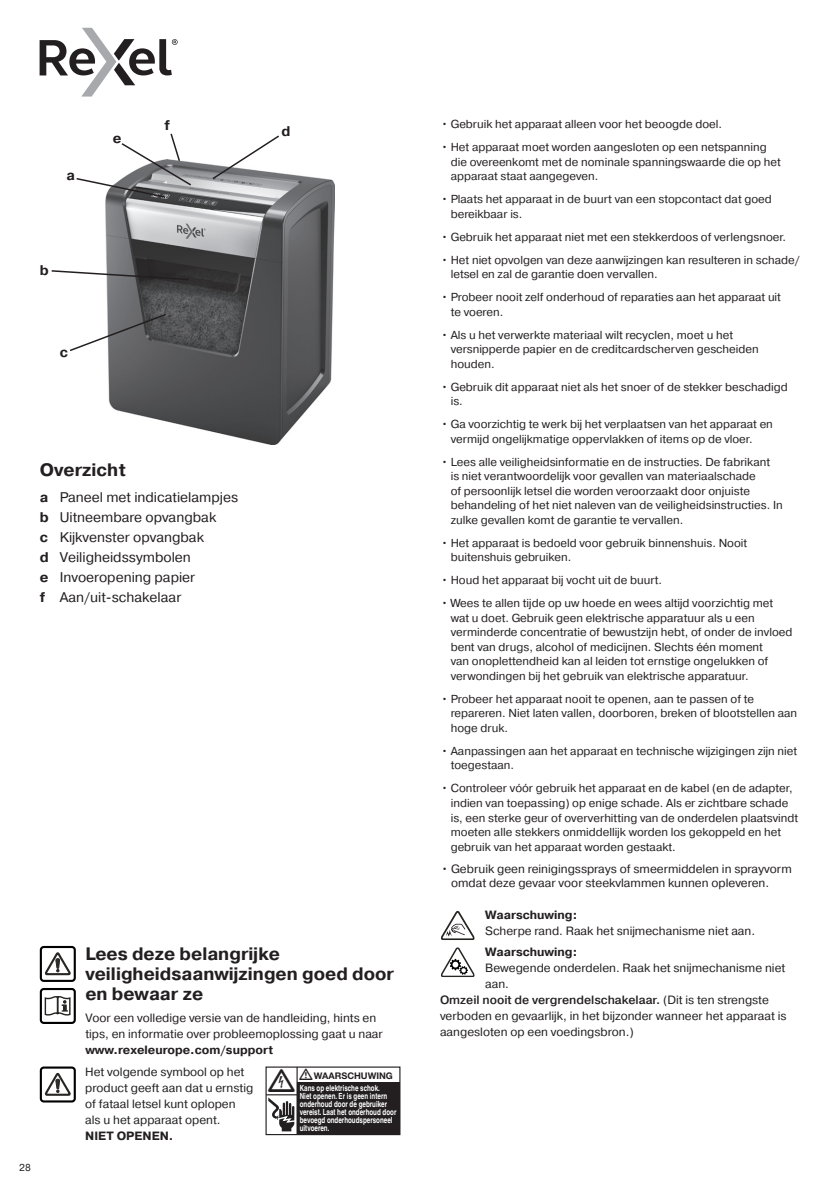
<style>
.page{position:relative;width:840px;height:1191px;background:#fff}
.page>*{position:absolute;margin:0;border:0;box-sizing:border-box;transform-origin:0 0}
.t1{font:700 18px/20px "Pragmatica";color:#231f20}
.t2{font:14px/20px "Pragmatica";color:#231f20}
.t3{font:700 14px "Pragmatica";color:#231f20}
.t4{font:12px/16px "Pragmatica";color:#231f20}
.t5{font:700 12px "Pragmatica";color:#231f20}
.t6{font:11.6px/14.4px "Pragmatica";color:#231f20}
.t7{font:10px "Pragmatica";color:#231f20}
.t8{font:700 9.2px "Helvetica Neue";color:#231f20}
.t9{font:700 8.4px/8px "Helvetica Linotype";color:#fff;scale:.73 1}
.s1{font-weight:700}
.s2{font-weight:500}
</style>
<div class="page">
<svg style="left:40px;top:28px;width:137px;height:69px"></svg>
<div style="left:40px;top:946px;width:36px;height:36px;border:2px solid #000;border-radius:3px"></div>
<svg style="left:45px;top:953px;width:25px;height:23px"></svg>
<svg style="left:44px;top:996px;width:27px;height:20px"></svg>
<div style="left:40px;top:988px;width:36px;height:36px;border:2px solid #000;border-radius:3px"></div>
<div style="left:40px;top:1066px;width:36px;height:36px;border:2px solid #000;border-radius:3px"></div>
<svg style="left:44px;top:1073px;width:26px;height:23px"></svg>
<div style="left:297px;top:1082px;width:102px;height:52px;background:#231f20"></div>
<div style="left:265px;top:1066px;width:135px;height:69px;border:1px solid #231f20"></div>
<hr style="left:296px;top:1067px;width:1px;height:67px;background:#231f20">
<hr style="left:266px;top:1094px;width:31px;height:1px;background:#231f20">
<hr style="left:297px;top:1082px;width:102px;height:1px;background:#231f20">
<svg style="left:441px;top:911px;width:33px;height:29px"></svg>
<svg style="left:441px;top:947px;width:33px;height:30px"></svg>
<img style="left:105px;top:162px;width:230px;height:283px">
<svg style="left:211px;top:135px;width:69px;height:46px"></svg>
<svg style="left:70px;top:312px;width:97px;height:40px"></svg>
<svg style="left:51px;top:269px;width:139px;height:12px"></svg>
<svg style="left:76px;top:133px;width:117px;height:66px"></svg>
<svg style="left:268px;top:1069px;width:30px;height:62px"></svg>
<p class="t3" style="left:66px;top:166px;width:10px">a</p>
<p class="t3" style="left:40px;top:261px;width:10px">b</p>
<p class="t3" style="left:60px;top:343px;width:10px">c</p>
<p class="t3" style="left:113px;top:129px;width:10px">e</p>
<p class="t3" style="left:164px;top:116px;width:7px">f</p>
<h1 class="t1" style="left:40px;top:460px;width:87px">Overzicht</h1>
<p class="t2" style="left:40px;top:487px;width:200px"><span class="s1">a</span> Paneel met indicatielampjes <span class="s1">b</span> Uitneembare opvangbak<br><span class="s1">c</span> Kijkvenster opvangbak<br><span class="s1">d</span> Veiligheidssymbolen<br><span class="s1">e</span> Invoeropening papier<br><span class="s1">f</span> Aan/uit-schakelaar</p>
<p class="t3" style="left:281px;top:122px;width:10px">d</p>
<p class="t7" style="left:19px;top:1161px;width:13px">28</p>
<h1 class="t1" style="left:85px;top:944px;width:310px">Lees deze belangrijke veiligheidsaanwijzingen goed door en bewaar ze</h1>
<p class="t4" style="left:85px;top:1010px;width:299px">Voor een volledige versie van de handleiding, hints en tips, en informatie over probleemoplossing gaat u naar</p>
<p class="t5" style="left:85px;top:1041px;width:189px">www.rexeleurope.com/support</p>
<p class="t4" style="left:85px;top:1064px;width:170px">Het volgende symbool op het product geeft aan dat u ernstig of fataal letsel kunt oplopen als u het apparaat opent.</p>
<p class="t5" style="left:85px;top:1128px;width:90px">NIET OPENEN.</p>
<p class="t8" style="left:313px;top:1069px;width:80px">WAARSCHUWING</p>
<p class="t9" style="left:299px;top:1084px;width:134px">Kans op elektrische schok.<br>Niet openen. Er is geen intern onderhoud door de gebruiker vereist. Laat het onderhoud door bevoegd onderhoudspersoneel uitvoeren.</p>
<p class="t6" style="left:441px;top:117px;width:282px">• Gebruik het apparaat alleen voor het beoogde doel.</p>
<p class="t6" style="left:450px;top:140px;width:331px;text-indent:-10px">• Het apparaat moet worden aangesloten op een netspanning die overeenkomt met de nominale spanningswaarde die op het apparaat staat aangegeven.</p>
<p class="t6" style="left:450px;top:192px;width:322px;text-indent:-10px">• Plaats het apparaat in de buurt van een stopcontact dat goed bereikbaar is.</p>
<p class="t6" style="left:441px;top:230px;width:346px">• Gebruik het apparaat niet met een stekkerdoos of verlengsnoer.</p>
<p class="t6" style="left:450px;top:253px;width:350px;text-indent:-10px">• Het niet opvolgen van deze aanwijzingen kan resulteren in schade/ letsel en zal de garantie doen vervallen.</p>
<p class="t6" style="left:450px;top:290px;width:331px;text-indent:-10px">• Probeer nooit zelf onderhoud of reparaties aan het apparaat uit te voeren.</p>
<p class="t6" style="left:450px;top:328px;width:309px;text-indent:-10px">• Als u het verwerkte materiaal wilt recyclen, moet u het versnipperde papier en de creditcardscherven gescheiden houden.</p>
<p class="t6" style="left:450px;top:380px;width:338px;text-indent:-10px">• Gebruik dit apparaat niet als het snoer of de stekker beschadigd is.</p>
<p class="t6" style="left:450px;top:417px;width:323px;text-indent:-10px">• Ga voorzichtig te werk bij het verplaatsen van het apparaat en vermijd ongelijkmatige oppervlakken of items op de vloer.</p>
<p class="t6" style="left:450px;top:455px;width:333px;text-indent:-10px">• Lees alle veiligheidsinformatie en de instructies. De fabrikant<br>is niet verantwoordelijk voor gevallen van materiaalschade<br>of persoonlijk letsel die worden veroorzaakt door onjuiste behandeling of het niet naleven van de veiligheidsinstructies. In zulke gevallen komt de garantie te vervallen.</p>
<p class="t6" style="left:450px;top:536px;width:298px;text-indent:-10px">• Het apparaat is bedoeld voor gebruik binnenshuis. Nooit buitenshuis gebruiken.</p>
<p class="t6" style="left:441px;top:573px;width:222px">• Houd het apparaat bij vocht uit de buurt.</p>
<p class="t6" style="left:450px;top:596px;width:343px;text-indent:-10px">• Wees te allen tijde op uw hoede en wees altijd voorzichtig met wat u doet. Gebruik geen elektrische apparatuur als u een verminderde concentratie of bewustzijn hebt, of onder de invloed bent van drugs, alcohol of medicijnen. Slechts één moment<br>van onoplettendheid kan al leiden tot ernstige ongelukken of verwondingen bij het gebruik van elektrische apparatuur.</p>
<p class="t6" style="left:450px;top:692px;width:348px;text-indent:-10px">• Probeer het apparaat nooit te openen, aan te passen of te repareren. Niet laten vallen, doorboren, breken of blootstellen aan hoge druk.</p>
<p class="t6" style="left:450px;top:744px;width:348px;text-indent:-10px">• Aanpassingen aan het apparaat en technische wijzigingen zijn niet toegestaan.</p>
<p class="t6" style="left:450px;top:781px;width:349px;text-indent:-10px">• Controleer vóór gebruik het apparaat en de kabel (en de adapter, indien van toepassing) op enige schade. Als er zichtbare schade is, een sterke geur of oververhitting van de onderdelen plaatsvindt moeten alle stekkers onmiddellijk worden los gekoppeld en het gebruik van het apparaat worden gestaakt.</p>
<p class="t4" style="left:451px;top:862px;width:342px;line-height:14px;text-indent:-10px">• Gebruik geen reinigingssprays of smeermiddelen in sprayvorm omdat deze gevaar voor steekvlammen kunnen opleveren.</p>
<p class="t5" style="left:485px;top:907px;width:94px">Waarschuwing:</p>
<p class="t4" style="left:485px;top:923px;width:271px">Scherpe rand. Raak het snijmechanisme niet aan.</p>
<p class="t5" style="left:485px;top:943px;width:94px">Waarschuwing:</p>
<p class="t4" style="left:485px;top:959px;width:301px">Bewegende onderdelen. Raak het snijmechanisme niet aan.</p>
<p class="t4" style="left:440px;top:992px;width:348px"><span class="s2">Omzeil nooit de vergrendelschakelaar.</span> (Dit is ten strengste verboden en gevaarlijk, in het bijzonder wanneer het apparaat is aangesloten op een voedingsbron.)</p>
</div>
